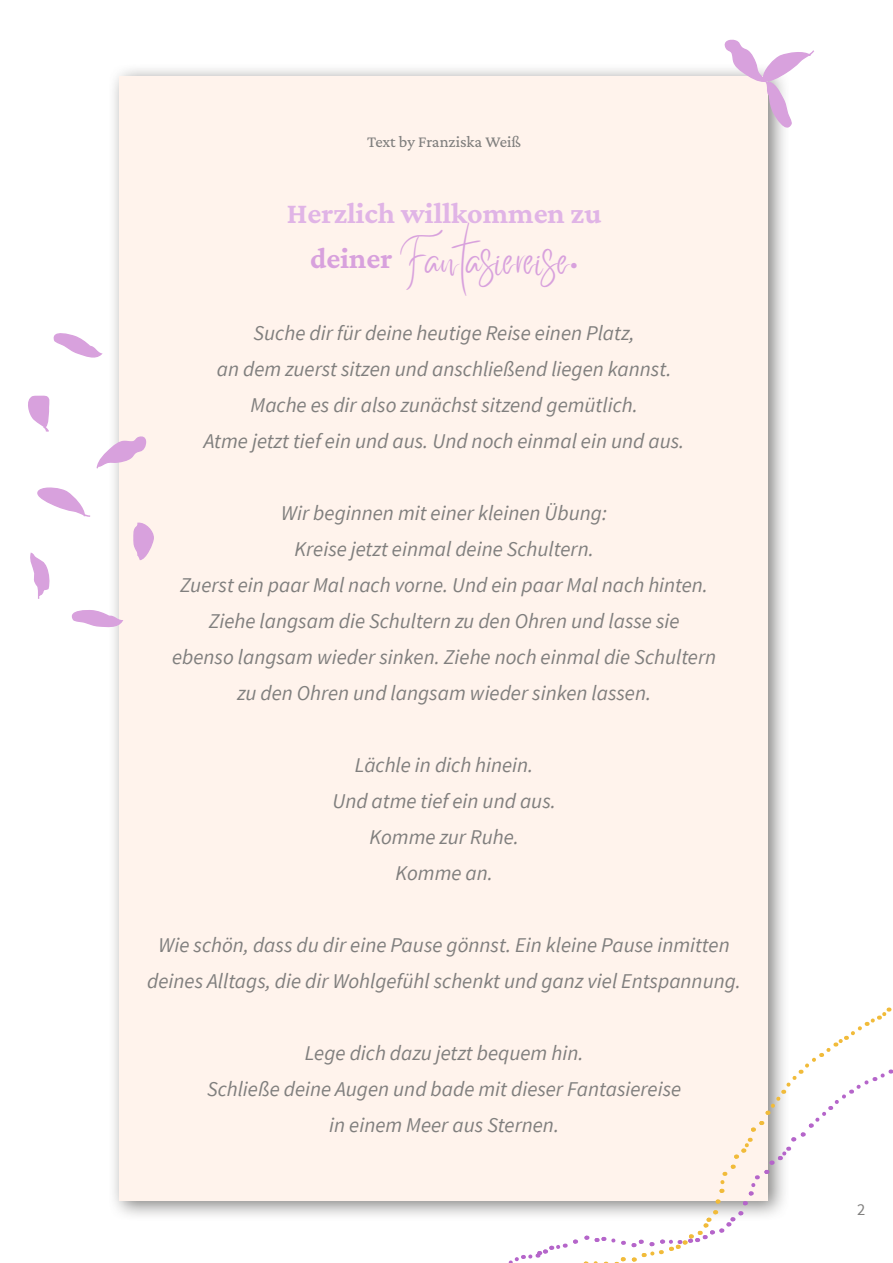
<style>
.page{position:relative;width:893px;height:1263px;background:#fff}
.page>*{position:absolute;margin:0;border:0;box-sizing:border-box;transform-origin:0 0}
.t1{font:36px "Better Saturday";color:#d8a1dd}
.t2{font:700 30px "Crimson Pro";color:#e0b4e6}
.t3{font:700 30px "Crimson Pro";color:#d8a1dd}
.t4{font:italic 21px "Source Sans Pro";color:#807f7e}
.t5{font:16.5px "Crimson Pro";letter-spacing:-.005em;color:#807f7e}
.t6{font:16.5px "Source Sans Pro";color:#807f7e}
</style>
<div class="page">
<div style="left:108px;top:63px;width:682px;height:1158px;background:#5a5957;opacity:.75"></div>
<div style="left:120px;top:77px;width:648px;height:1124px;background:#fff3ec"></div>
<svg style="left:505px;top:987px;width:388px;height:276px"></svg>
<svg style="left:721px;top:39px;width:93px;height:95px"></svg>
<svg style="left:37px;top:487px;width:54px;height:30px"></svg>
<svg style="left:96px;top:434px;width:51px;height:36px"></svg>
<svg style="left:133px;top:522px;width:21px;height:38px"></svg>
<svg style="left:71px;top:609px;width:52px;height:19px"></svg>
<svg style="left:30px;top:552px;width:20px;height:47px"></svg>
<svg style="left:28px;top:395px;width:22px;height:37px"></svg>
<svg style="left:53px;top:333px;width:50px;height:25px"></svg>
<p class="t5" style="left:367px;top:131px;width:155px">Text by Franziska Weiß</p>
<p class="t2" style="left:287px;top:193px;width:316px">Herzlich willkommen zu</p>
<p class="t3" style="left:310px;top:238px;width:84px">deiner</p>
<p class="t1" style="left:398px;top:254px;width:173px">Fantasiereise</p>
<p class="t3" style="left:570px;top:238px;width:10px">.</p>
<p class="t4" style="left:254px;top:320px;width:383px">Suche dir für deine heutige Reise einen Platz,</p>
<p class="t4" style="left:217px;top:356px;width:456px">an dem zuerst sitzen und anschließend liegen kannst.</p>
<p class="t4" style="left:251px;top:392px;width:389px">Mache es dir also zunächst sitzend gemütlich.</p>
<p class="t4" style="left:204px;top:428px;width:482px">Atme jetzt tief ein und aus. Und noch einmal ein und aus.</p>
<p class="t4" style="left:281px;top:500px;width:327px">Wir beginnen mit einer kleinen Übung:</p>
<p class="t4" style="left:295px;top:536px;width:301px">Kreise jetzt einmal deine Schultern.</p>
<p class="t4" style="left:180px;top:572px;width:529px">Zuerst ein paar Mal nach vorne. Und ein paar Mal nach hinten.</p>
<p class="t4" style="left:209px;top:608px;width:472px">Ziehe langsam die Schultern zu den Ohren und lasse sie</p>
<p class="t4" style="left:172px;top:644px;width:546px">ebenso langsam wieder sinken. Ziehe noch einmal die Schultern</p>
<p class="t4" style="left:237px;top:680px;width:415px">zu den Ohren und langsam wieder sinken lassen.</p>
<p class="t4" style="left:355px;top:752px;width:180px">Lächle in dich hinein.</p>
<p class="t4" style="left:332px;top:788px;width:225px">Und atme tief ein und aus.</p>
<p class="t4" style="left:369px;top:824px;width:151px">Komme zur Ruhe.</p>
<p class="t4" style="left:395px;top:860px;width:99px">Komme an.</p>
<p class="t4" style="left:159px;top:932px;width:573px">Wie schön, dass du dir eine Pause gönnst. Ein kleine Pause inmitten</p>
<p class="t4" style="left:147px;top:968px;width:595px">deines Alltags, die dir Wohlgefühl schenkt und ganz viel Entspannung.</p>
<p class="t4" style="left:305px;top:1040px;width:280px">Lege dich dazu jetzt bequem hin.</p>
<p class="t4" style="left:207px;top:1076px;width:476px">Schließe deine Augen und bade mit dieser Fantasiereise</p>
<p class="t4" style="left:329px;top:1112px;width:231px">in einem Meer aus Sternen.</p>
<p class="t6" style="left:857px;top:1199px;width:10px">2</p>
</div>
